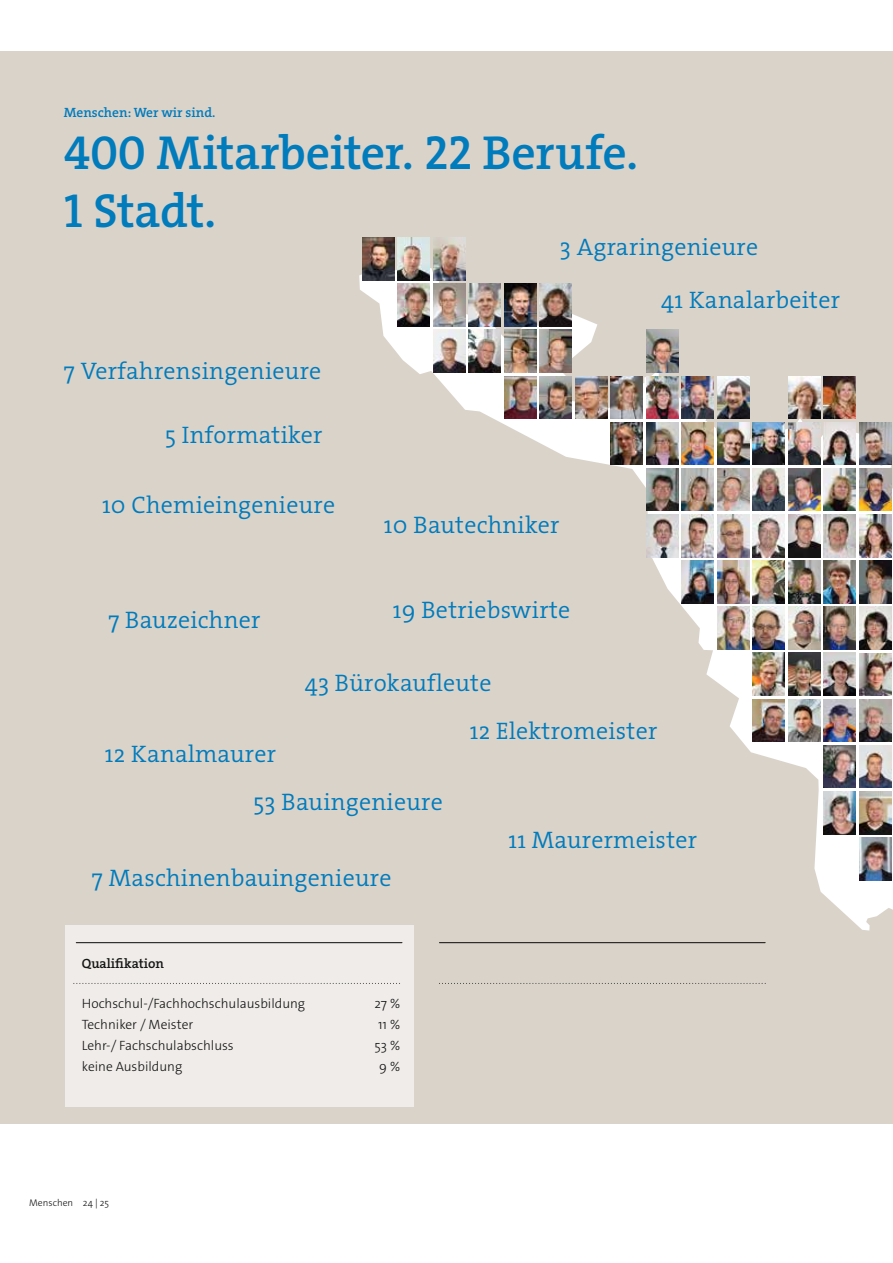
<style>
.page{position:relative;width:893px;height:1263px;background:#fff}
.page>*{position:absolute;margin:0;border:0;box-sizing:border-box;transform-origin:0 0}
.t1{font:48px/57.6px "The Serif HP6 Se Bld";letter-spacing:-.01em;color:#007bbc}
.t2{font:24px "The Serif HP4 Se Lig";letter-spacing:.01em;color:#007bbc}
.t3{font:300 13.5px "The Sans Os F";color:#141414}
.t4{font:13.5px "The Serif HP6 Se Bld";color:#007bbc}
.t5{font:13.5px "The Serif HP6 Se Bld";color:#141414}
.t6{font:300 9.75px "The Sans Os F";color:#141414}
</style>
<div class="page">
<div style="left:0;top:51px;width:893px;height:1073px;background:#dad3ca"></div>
<svg style="left:359px;top:268px;width:534px;height:740px"></svg>
<img style="left:753px;top:561px;width:32px;height:42px">
<img style="left:717px;top:561px;width:32px;height:42px">
<img style="left:682px;top:561px;width:32px;height:42px">
<img style="left:788px;top:561px;width:32px;height:42px">
<img style="left:824px;top:561px;width:32px;height:42px">
<img style="left:859px;top:561px;width:32px;height:42px">
<img style="left:362px;top:238px;width:32px;height:42px">
<img style="left:398px;top:238px;width:32px;height:42px">
<img style="left:433px;top:238px;width:32px;height:42px">
<img style="left:398px;top:284px;width:32px;height:42px">
<img style="left:469px;top:284px;width:32px;height:42px">
<img style="left:504px;top:284px;width:32px;height:42px">
<img style="left:540px;top:284px;width:32px;height:42px">
<img style="left:646px;top:514px;width:32px;height:43px">
<img style="left:682px;top:514px;width:32px;height:43px">
<img style="left:717px;top:514px;width:32px;height:43px">
<img style="left:753px;top:514px;width:32px;height:43px">
<img style="left:788px;top:514px;width:32px;height:43px">
<img style="left:824px;top:514px;width:32px;height:43px">
<img style="left:859px;top:514px;width:32px;height:43px">
<img style="left:824px;top:791px;width:32px;height:43px">
<img style="left:859px;top:837px;width:32px;height:43px">
<img style="left:611px;top:376px;width:32px;height:43px">
<img style="left:540px;top:376px;width:32px;height:43px">
<img style="left:504px;top:376px;width:32px;height:43px">
<img style="left:575px;top:376px;width:32px;height:43px">
<img style="left:646px;top:376px;width:32px;height:43px">
<img style="left:682px;top:376px;width:32px;height:43px">
<img style="left:717px;top:376px;width:32px;height:43px">
<img style="left:824px;top:376px;width:32px;height:43px">
<img style="left:788px;top:376px;width:32px;height:43px">
<img style="left:433px;top:284px;width:32px;height:42px">
<img style="left:504px;top:330px;width:32px;height:42px">
<img style="left:433px;top:330px;width:32px;height:42px">
<img style="left:469px;top:330px;width:32px;height:42px">
<img style="left:540px;top:330px;width:32px;height:42px">
<img style="left:646px;top:330px;width:32px;height:42px">
<img style="left:646px;top:422px;width:32px;height:43px">
<img style="left:611px;top:422px;width:32px;height:43px">
<img style="left:717px;top:422px;width:32px;height:43px">
<img style="left:753px;top:422px;width:32px;height:43px">
<img style="left:788px;top:422px;width:32px;height:43px">
<img style="left:824px;top:422px;width:32px;height:43px">
<img style="left:859px;top:422px;width:32px;height:43px">
<img style="left:682px;top:422px;width:32px;height:43px">
<img style="left:788px;top:699px;width:32px;height:43px">
<img style="left:753px;top:699px;width:32px;height:43px">
<img style="left:824px;top:699px;width:32px;height:43px">
<img style="left:859px;top:699px;width:32px;height:43px">
<img style="left:859px;top:791px;width:32px;height:43px">
<img style="left:753px;top:653px;width:32px;height:42px">
<img style="left:788px;top:653px;width:32px;height:42px">
<img style="left:824px;top:653px;width:32px;height:42px">
<img style="left:859px;top:653px;width:32px;height:42px">
<img style="left:859px;top:745px;width:32px;height:43px">
<img style="left:824px;top:745px;width:32px;height:43px">
<img style="left:646px;top:468px;width:32px;height:43px">
<img style="left:682px;top:468px;width:32px;height:43px">
<img style="left:859px;top:468px;width:32px;height:43px">
<img style="left:824px;top:468px;width:32px;height:43px">
<img style="left:788px;top:468px;width:32px;height:43px">
<img style="left:717px;top:468px;width:32px;height:43px">
<img style="left:753px;top:468px;width:32px;height:43px">
<img style="left:717px;top:607px;width:32px;height:42px">
<img style="left:753px;top:607px;width:32px;height:42px">
<img style="left:788px;top:607px;width:32px;height:42px">
<img style="left:824px;top:607px;width:32px;height:42px">
<img style="left:859px;top:607px;width:32px;height:42px">
<div style="left:65px;top:926px;width:348px;height:181px;background:#efece9"></div>
<svg style="left:74px;top:983px;width:326px;height:1px"></svg>
<svg style="left:439px;top:983px;width:327px;height:1px"></svg>
<hr style="left:76px;top:942px;width:326px;height:1px;background:#141414">
<hr style="left:439px;top:942px;width:326px;height:1px;background:#141414">
<p class="t4" style="left:64px;top:104px;width:153px">Menschen: Wer wir sind.</p>
<h1 class="t1" style="left:64px;top:124px;width:576px">400 Mitarbeiter. 22 Berufe.<br>1 Stadt.</h1>
<p class="t2" style="left:560px;top:232px;width:200px">3 Agraringenieure</p>
<p class="t2" style="left:64px;top:355px;width:259px">7 Verfahrensingenieure</p>
<p class="t2" style="left:165px;top:419px;width:159px">5 Informatiker</p>
<p class="t2" style="left:102px;top:489px;width:235px">10 Chemieingenieure</p>
<p class="t2" style="left:108px;top:604px;width:154px">7 Bauzeichner</p>
<p class="t2" style="left:384px;top:509px;width:177px">10 Bautechniker</p>
<p class="t2" style="left:393px;top:594px;width:179px">19 Betriebswirte</p>
<p class="t2" style="left:305px;top:667px;width:188px">43 Bürokaufleute</p>
<p class="t2" style="left:661px;top:284px;width:180px">41 Kanalarbeiter</p>
<p class="t2" style="left:105px;top:739px;width:173px">12 Kanalmaurer</p>
<p class="t2" style="left:253px;top:786px;width:191px">53 Bauingenieure</p>
<p class="t2" style="left:92px;top:862px;width:301px">7 Maschinenbauingenieure</p>
<p class="t5" style="left:82px;top:954px;width:84px">Qualifikation</p>
<p class="t3" style="left:82px;top:995px;width:225px">Hochschul-/Fachhochschulausbildung</p>
<p class="t3" style="left:374px;top:995px;width:27px">27 %</p>
<p class="t3" style="left:82px;top:1016px;width:113px">Techniker / Meister</p>
<p class="t3" style="left:378px;top:1016px;width:24px">11 %</p>
<p class="t3" style="left:82px;top:1037px;width:153px">Lehr-/ Fachschulabschluss</p>
<p class="t3" style="left:375px;top:1037px;width:27px">53 %</p>
<p class="t3" style="left:82px;top:1058px;width:102px">keine Ausbildung</p>
<p class="t3" style="left:379px;top:1058px;width:22px">9 %</p>
<p class="t2" style="left:470px;top:715px;width:189px">12 Elektromeister</p>
<p class="t2" style="left:508px;top:825px;width:190px">11 Maurermeister</p>
<p class="t6" style="left:29px;top:1196px;width:81px">Menschen 24 | 25</p>
</div>
